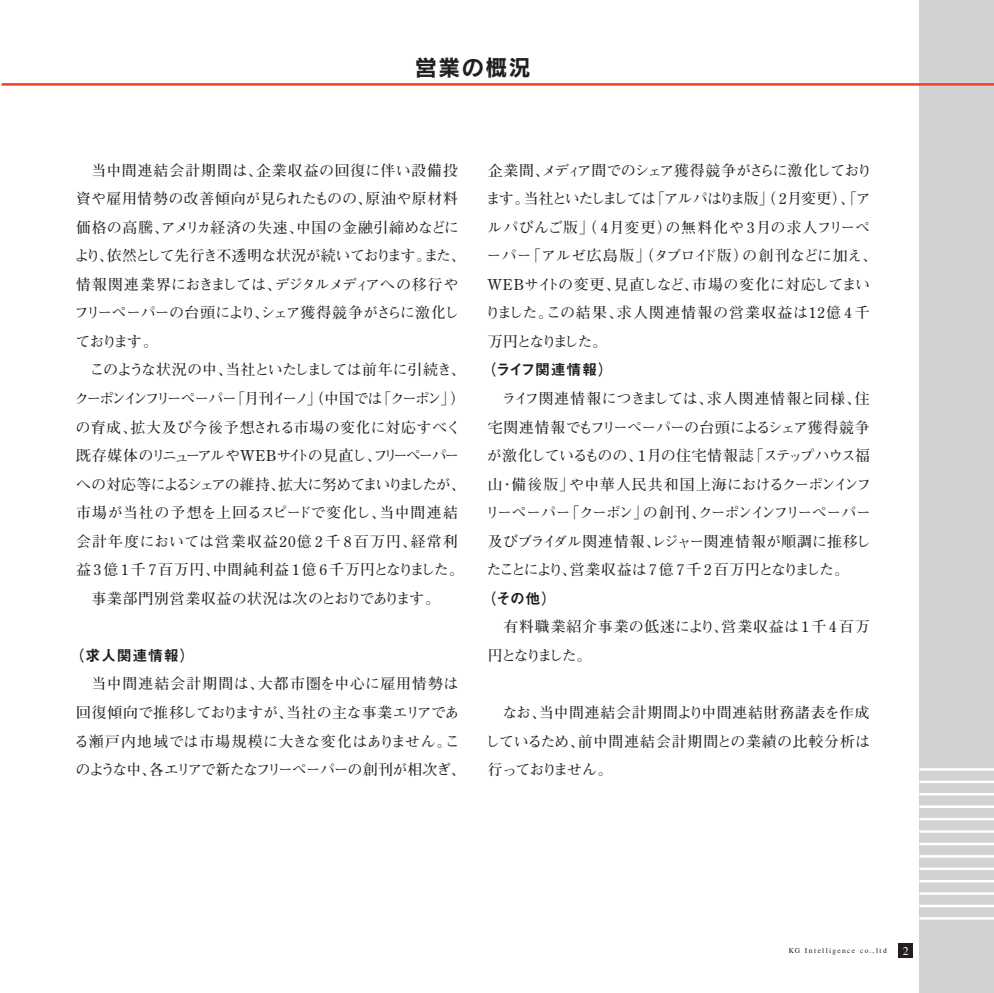
<style>
.page{position:relative;width:994px;height:993px;background:#fff}
.page>*{position:absolute;margin:0;border:0;box-sizing:border-box;transform-origin:0 0}
.t1{font:22.4px "Rodin CID B";letter-spacing:.05em;color:#231f20}
.t2{font:700 14.88px/28.5px "Futo Min A101";letter-spacing:.005em;color:#231f20}
.t3{font:700 14.88px/28.5px "Futo Min A101";letter-spacing:.06em;color:#231f20}
.t4{font:14.88px "Midashi Go MB31";letter-spacing:.05em;color:#231f20}
.t5{font:14.88px "Midashi Go MB31";letter-spacing:.005em;color:#231f20}
.t6{font:300 11.72px "Ryumin";color:#fff}
.t7{font:300 7.52px "Ryumin";letter-spacing:.2em;color:#231f20}
</style>
<div class="page">
<div style="left:919px;top:0;width:75px;height:992px;background:#d1d2d4"></div>
<hr style="left:2px;top:83px;width:992px;height:3px;background:#ef3e22">
<hr style="left:919px;top:768px;width:75px;height:2px;background:#fff">
<hr style="left:919px;top:780px;width:75px;height:3px;background:#fff">
<hr style="left:919px;top:792px;width:75px;height:3px;background:#fff">
<hr style="left:919px;top:805px;width:75px;height:2px;background:#fff">
<hr style="left:919px;top:817px;width:75px;height:3px;background:#fff">
<hr style="left:919px;top:830px;width:75px;height:2px;background:#fff">
<hr style="left:919px;top:842px;width:75px;height:3px;background:#fff">
<hr style="left:919px;top:854px;width:75px;height:3px;background:#fff">
<hr style="left:919px;top:867px;width:75px;height:2px;background:#fff">
<hr style="left:919px;top:879px;width:75px;height:3px;background:#fff">
<hr style="left:919px;top:892px;width:75px;height:2px;background:#fff">
<hr style="left:919px;top:904px;width:75px;height:3px;background:#fff">
<hr style="left:919px;top:916px;width:75px;height:3px;background:#fff">
<div style="left:898px;top:943px;width:15px;height:14px;background:#231f20"></div>
<h1 class="t1" style="left:415px;top:59px;width:118px">営業の概況</h1>
<p class="t2" style="left:74px;top:158px;width:393px">　当中間連結会計期間は、企業収益の回復に伴い設備投資や雇用情勢の改善傾向が見られたものの、原油や原材料価格の高騰、アメリカ経済の失速、中国の金融引締めなどにより、依然として先行き不透明な状況が続いております。また、情報関連業界におきましては、デジタルメディアへの移行やフリーペーパーの台頭により、シェア獲得競争がさらに激化しております。<br>　このような状況の中、当社といたしましては前年に引続き、クーポンインフリーペーパー「月刊イーノ」（中国では「クーポン」）の育成、拡大及び今後予想される市場の変化に対応すべく既存媒体のリニューアルやWEBサイトの見直し、フリーペーパーへの対応等によるシェアの維持、拡大に努めてまいりましたが、市場が当社の予想を上回るスピードで変化し、当中間連結会計年度においては営業収益20億 2千 8百万円、経常利益 3億 1千 7百万円、中間純利益 1億 6千万円となりました。　事業部門別営業収益の状況は次のとおりであります。</p>
<p class="t4" style="left:70px;top:649px;width:126px">（求人関連情報）</p>
<p class="t2" style="left:74px;top:671px;width:393px">　当中間連結会計期間は、大都市圏を中心に雇用情勢は回復傾向で推移しておりますが、当社の主な事業エリアである瀬戸内地域では市場規模に大きな変化はありません。このような中、各エリアで新たなフリーペーパーの創刊が相次ぎ、</p>
<p class="t2" style="left:485px;top:158px;width:393px">企業間、メディア間でのシェア獲得競争がさらに激化しております。当社といたしましては「アルパはりま版」（ 2月変更）、「アルパびんご版」（ 4月変更）の無料化や 3月の求人フリーペーパー「アルゼ広島版」（タブロイド版）の創刊などに加え、<br>WEBサイトの変更、見直しなど、市場の変化に対応してまいりました。この結果、求人関連情報の営業収益は12億 4千万円となりました。</p>
<p class="t5" style="left:482px;top:364px;width:133px">（ライフ関連情報）</p>
<p class="t2" style="left:485px;top:386px;width:388px;text-align:justify">　ライフ関連情報につきましては、求人関連情報と同様、住宅関連情報でもフリーペーパーの台頭によるシェア獲得競争が激化しているものの、1月の住宅情報誌「ステップハウス福山・備後版」や中華人民共和国上海におけるクーポンインフリーペーパー「クーポン」の創刊、クーポンインフリーペーパー及びブライダル関連情報、レジャー関連情報が順調に推移したことにより、営業収益は 7 億 7 千 2 百万円となりました。</p>
<p class="t4" style="left:482px;top:592px;width:76px">（その他）</p>
<p class="t3" style="left:488px;top:614px;width:384px">　有料職業紹介事業の低迷により、営業収益は 1千 4百万円となりました。</p>
<p class="t2" style="left:485px;top:700px;width:387px;text-align:justify">　なお、当中間連結会計期間より中間連結財務諸表を作成しているため、前中間連結会計期間との業績の比較分析は行っておりません。</p>
<p class="t7" style="left:789px;top:947px;width:100px">KG Intelligence co.,ltd</p>
<p class="t6" style="left:903px;top:945px;width:7px">2</p>
</div>
